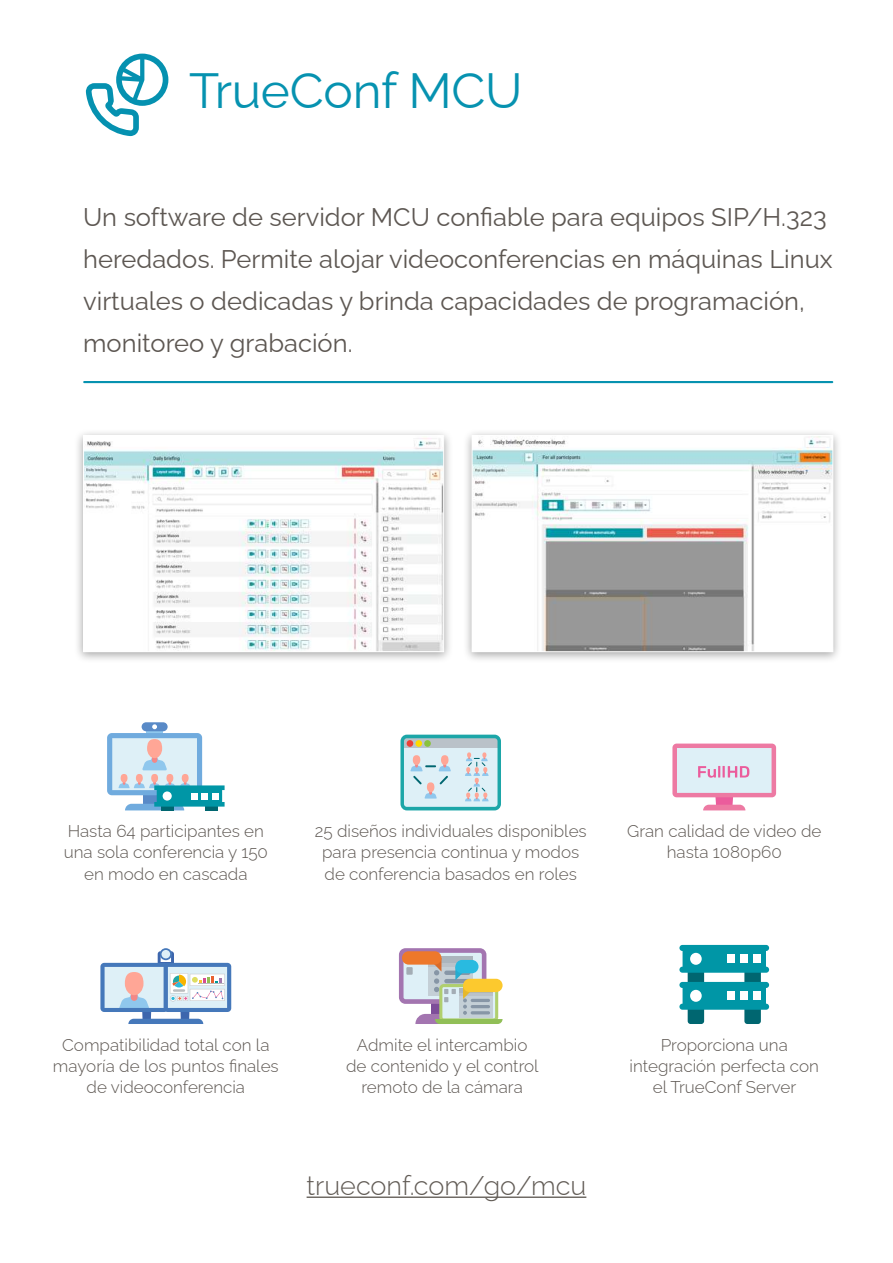
<style>
.page{position:relative;width:893px;height:1263px;background:#fff}
.page>*{position:absolute;margin:0;border:0;box-sizing:border-box;transform-origin:0 0}
.t1{font:49.5px "Raleway";letter-spacing:-.005em;color:#0692b0}
.t2{font:300 27px "Raleway";color:#625c56}
.t3{font:25.5px/42px "Raleway";color:#5d5752}
.t4{font:300 17.1px/21.3px "Raleway";color:#5d5752;text-align:center}
</style>
<div class="page">
<div style="left:142px;top:722px;width:26px;height:9px;background:#598ac7;border-radius:4px"></div>
<svg style="left:107px;top:724px;width:118px;height:86px"></svg>
<svg style="left:400px;top:735px;width:101px;height:75px;background:#b9d8dc"></svg>
<svg style="left:672px;top:743px;width:104px;height:67px;background:#e7d0e0"></svg>
<svg style="left:160px;top:948px;width:12px;height:12px"></svg>
<svg style="left:100px;top:951px;width:131px;height:73px"></svg>
<svg style="left:399px;top:948px;width:104px;height:76px;background:#cbc3b9"></svg>
<div style="left:455px;top:960px;width:23px;height:13px;background:#29bae0;border-radius:7px"></div>
<svg style="left:679px;top:945px;width:90px;height:79px"></svg>
<div style="left:690px;top:990px;width:12px;height:12px;background:#fff;border-radius:50%"></div>
<div style="left:727px;top:992px;width:8px;height:8px;background:#fff"></div>
<div style="left:740px;top:992px;width:8px;height:8px;background:#fff"></div>
<div style="left:753px;top:992px;width:8px;height:8px;background:#fff"></div>
<hr style="left:83px;top:381px;width:750px;height:2px;background:#0692b0">
<svg style="left:86px;top:54px;width:82px;height:82px"></svg>
<div style="left:74px;top:428px;width:379px;height:235px;background:#000;opacity:.35"></div>
<img style="left:85px;top:437px;width:357px;height:213px">
<div style="left:83px;top:435px;width:361px;height:217px;border:1px solid #fff"></div>
<div style="left:462px;top:428px;width:380px;height:235px;background:#000;opacity:.35"></div>
<img style="left:474px;top:437px;width:357px;height:213px">
<div style="left:472px;top:435px;width:361px;height:217px;border:1px solid #fff"></div>
<hr style="left:307px;top:1196px;width:279px;height:2px;background:#625c56">
<h1 class="t1" style="left:189px;top:51px;width:335px">TrueConf MCU</h1>
<h3 class="t3" style="left:83px;top:193px;width:751px">Un software de servidor MCU confiable para equipos SIP/H.323 heredados. Permite alojar videoconferencias en máquinas Linux virtuales o dedicadas y brinda capacidades de programación, monitoreo y grabación.</h3>
<p class="t4" style="left:64px;top:818px;width:206px">Hasta 64 participantes en una sola conferencia y 150 en modo en cascada</p>
<p class="t4" style="left:315px;top:818px;width:273px">25 diseños individuales disponibles para presencia continua y modos de conferencia basados en roles</p>
<p class="t4" style="left:627px;top:818px;width:196px">Gran calidad de video de hasta 1080p60</p>
<p class="t4" style="left:53px;top:1032px;width:227px">Compatibilidad total con la mayoría de los puntos finales de videoconferencia</p>
<p class="t4" style="left:346px;top:1032px;width:194px">Admite el intercambio de contenido y el control remoto de la cámara</p>
<p class="t4" style="left:630px;top:1032px;width:191px">Proporciona una integración perfecta con el TrueConf Server</p>
<h2 class="t2" style="left:307px;top:1163px;width:281px">trueconf.com/go/mcu</h2>
</div>
